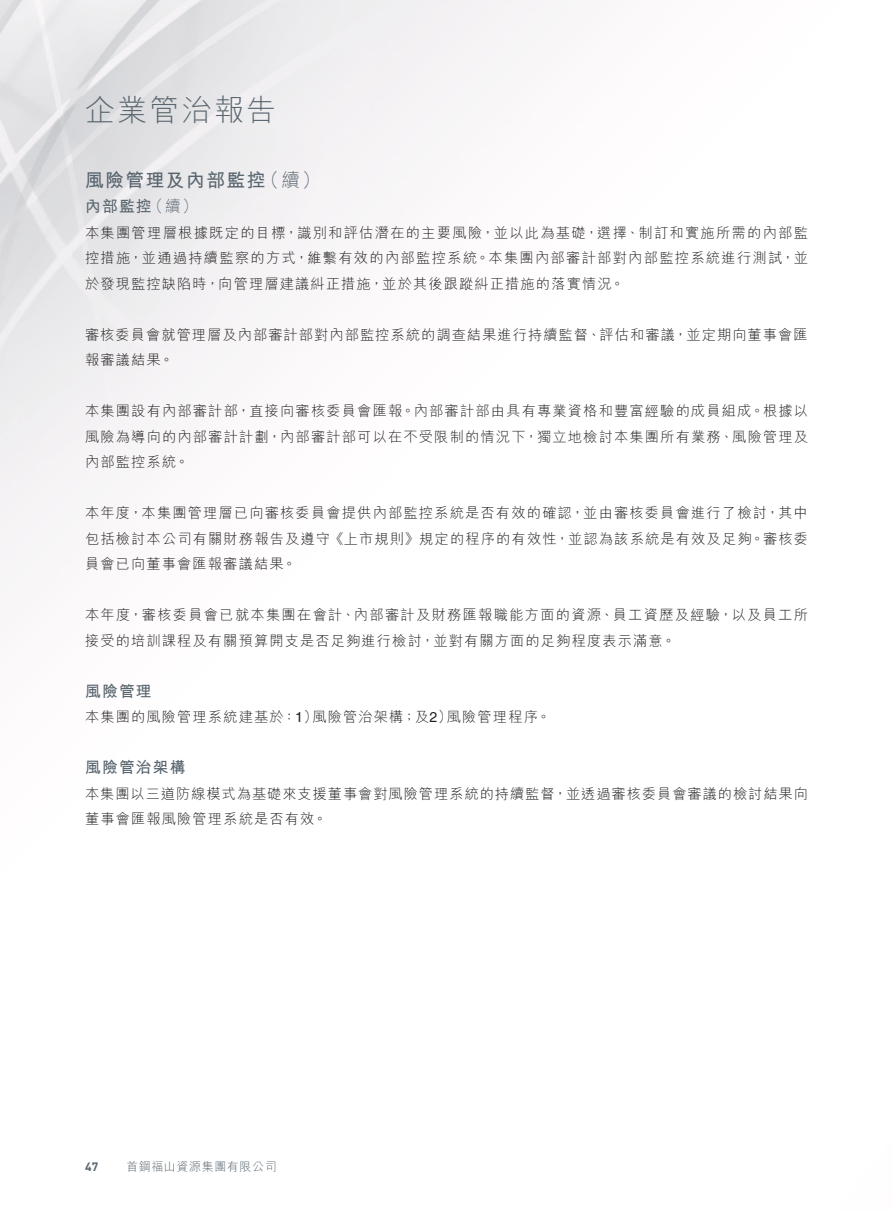
<style>
.page{position:relative;width:893px;height:1212px;background:#fff}
.page>*{position:absolute;margin:0;border:0;box-sizing:border-box;transform-origin:0 0}
.t1{font:300 30px "M Hei HK";letter-spacing:.075em;color:#59666f}
.Heading_1{font:700 18.75px "M Hei HK";letter-spacing:.08em;color:#59666f}
.Heading_1-2{font:300 18.75px "M Hei HK";color:#59666f}
.Heading_2{font:700 15.75px "M Hei HK";letter-spacing:.08em;color:#59666f}
.Heading_2-2{font:300 15.75px "M Hei HK";color:#59666f}
.Body_Text{font:300 14.25px/25.5px "M Hei HK";letter-spacing:.08em;color:#231f20;text-align:justify}
.t2{font:300 12px "M Hei HK";letter-spacing:.05em;color:#59666f}
.t3{font:700 12px "DIN";color:#59666f}
.s1{font-family:"Helvetica LT Std";font-weight:400}
</style>
<div class="page">
<h1 class="t1" style="left:85px;top:95px;width:193px">企業管治報告</h1>
<p class="Heading_1-2" style="left:260px;top:170px;width:62px">（續(</p>
<p class="Heading_1" style="left:85px;top:166px;width:182px">風險管理及內部監控</p>
<p class="Heading_2-2" style="left:147px;top:198px;width:52px">（續(</p>
<p class="Heading_2" style="left:85px;top:195px;width:68px">內部監控</p>
<p class="Body_Text" style="left:85px;top:220px;width:724px">本集團管理層根據既定的目標，識別和評估潛在的主要風險，並以此為基礎，選擇、制訂和實施所需的內部監控措施，並通過持續監察的方式，維繫有效的內部監控系統。本集團內部審計部對內部監控系統進行測試，並於發現監控缺陷時，向管理層建議糾正措施，並於其後跟蹤糾正措施的落實情況。</p>
<p class="Body_Text" style="left:85px;top:322px;width:724px">審核委員會就管理層及內部審計部對內部監控系統的調查結果進行持續監督、評估和審議，並定期向董事會匯報審議結果。</p>
<p class="Body_Text" style="left:85px;top:398px;width:725px">本集團設有內部審計部，直接向審核委員會匯報。內部審計部由具有專業資格和豐富經驗的成員組成。根據以風險為導向的內部審計計劃，內部審計部可以在不受限制的情況下，獨立地檢討本集團所有業務、風險管理及內部監控系統。</p>
<p class="Body_Text" style="left:85px;top:500px;width:725px">本年度，本集團管理層已向審核委員會提供內部監控系統是否有效的確認，並由審核委員會進行了檢討，其中包括檢討本公司有關財務報告及遵守《上市規則》規定的程序的有效性，並認為該系統是有效及足夠。審核委員會已向董事會匯報審議結果。</p>
<p class="Body_Text" style="left:85px;top:602px;width:724px">本年度，審核委員會已就本集團在會計、內部審計及財務匯報職能方面的資源、員工資歷及經驗，以及員工所接受的培訓課程及有關預算開支是否足夠進行檢討，並對有關方面的足夠程度表示滿意。</p>
<p class="Heading_2" style="left:85px;top:680px;width:68px">風險管理</p>
<p class="Body_Text" style="left:447px;top:704px;width:105px">風險管理程序。</p>
<p class="Body_Text" style="left:85px;top:704px;width:234px">本集團的風險管理系統建基於：<span class="s1">1</span>）</p>
<p class="Heading_2" style="left:85px;top:756px;width:102px">風險管治架構</p>
<p class="Body_Text" style="left:85px;top:781px;width:724px">本集團以三道防線模式為基礎來支援董事會對風險管理系統的持續監督，並透過審核委員會審議的檢討結果向董事會匯報風險管理系統是否有效。</p>
<p class="Body_Text" style="left:312px;top:704px;width:141px">風險管治架構；及 ）<span class="s1">2</span></p>
<p class="t3" style="left:85px;top:1159px;width:15px">47</p>
<p class="t2" style="left:126px;top:1161px;width:152px">首鋼福山資源集團有限公司</p>
</div>
